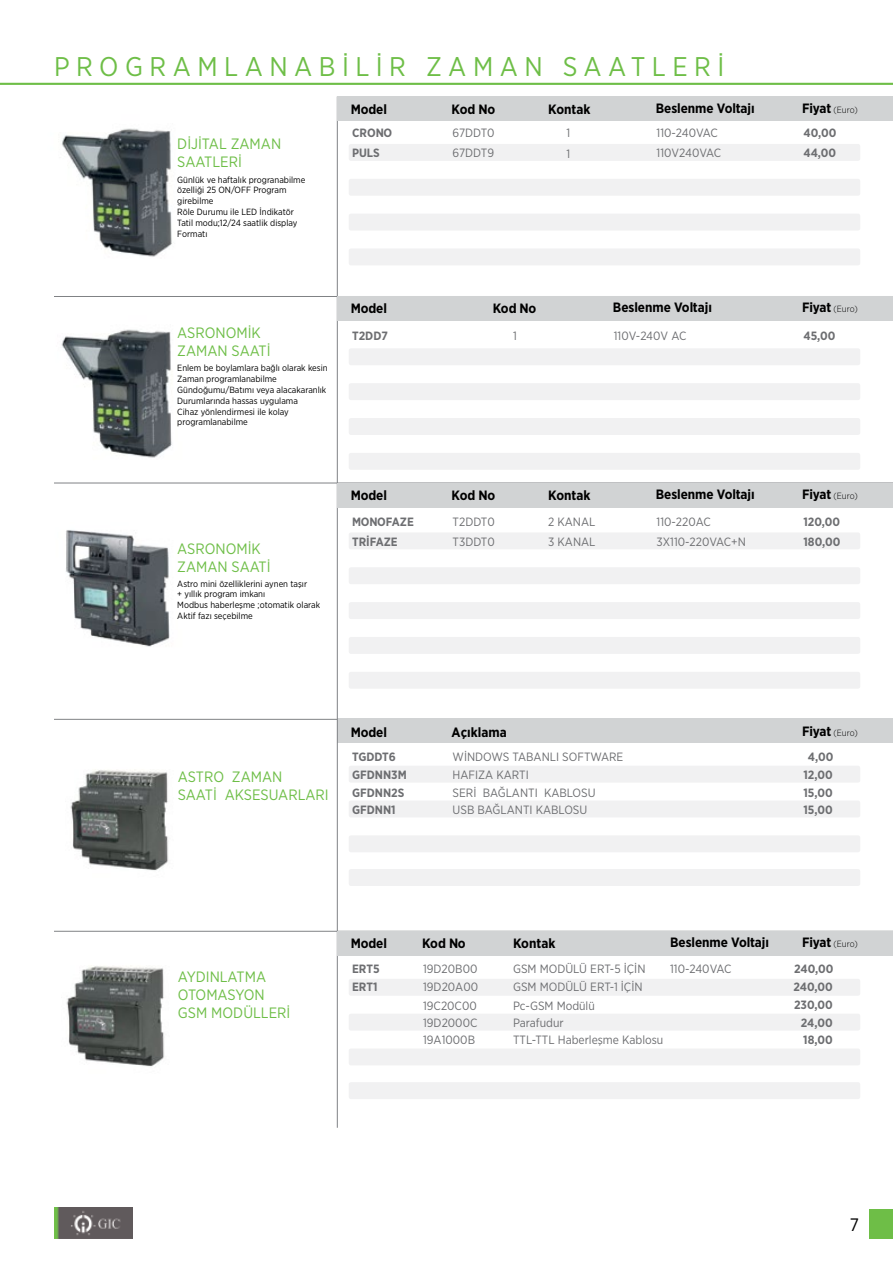
<style>
.page{position:relative;width:893px;height:1263px;background:#fff}
.page>*{position:absolute;margin:0;border:0;box-sizing:border-box;transform-origin:0 0}
.t1{font:27px "Gotham Narrow";letter-spacing:.24em;color:#6ebe47}
.t2{font:18px "Gotham Narrow";color:#000}
.t3{font:15px/18px "Gotham Narrow";color:#6ebe47}
.t4{font:700 13.5px "Gotham Narrow";color:#000}
.t5{font:12px/17.5px "Gotham Narrow";color:#6d6e71}
.t6{font:700 12px/17.5px "Gotham Narrow";color:#6d6e71}
.t7{font:9px/10.8px "Gotham Narrow";color:#000}
.t8{font:300 9px "Gotham Narrow";color:#000}
</style>
<div class="page">
<img style="left:54px;top:1208px;width:79px;height:31px">
<div style="left:870px;top:1209px;width:23px;height:30px;background:#6ebe47"></div>
<img style="left:54px;top:329px;width:188px;height:154px">
<hr style="left:54px;top:483px;width:839px;height:1px;background:#808285">
<hr style="left:54px;top:296px;width:839px;height:1px;background:#808285">
<hr style="left:54px;top:719px;width:839px;height:1px;background:#808285">
<div style="left:338px;top:718px;width:555px;height:25px;background:#d1d3d4"></div>
<div style="left:349px;top:144px;width:511px;height:17px;background:#f1f1f2;border-radius:2px"></div>
<div style="left:349px;top:179px;width:511px;height:17px;background:#f1f1f2;border-radius:2px"></div>
<div style="left:349px;top:348px;width:511px;height:17px;background:#f1f1f2;border-radius:2px"></div>
<div style="left:349px;top:532px;width:511px;height:17px;background:#f1f1f2;border-radius:2px"></div>
<div style="left:349px;top:766px;width:511px;height:17px;background:#f1f1f2;border-radius:2px"></div>
<div style="left:349px;top:979px;width:511px;height:17px;background:#f1f1f2;border-radius:2px"></div>
<div style="left:349px;top:214px;width:511px;height:17px;background:#f1f1f2;border-radius:2px"></div>
<div style="left:349px;top:383px;width:511px;height:17px;background:#f1f1f2;border-radius:2px"></div>
<div style="left:349px;top:567px;width:511px;height:17px;background:#f1f1f2;border-radius:2px"></div>
<div style="left:349px;top:800px;width:511px;height:17px;background:#f1f1f2;border-radius:2px"></div>
<div style="left:349px;top:1014px;width:511px;height:16px;background:#f1f1f2;border-radius:2px"></div>
<div style="left:349px;top:637px;width:511px;height:17px;background:#f1f1f2;border-radius:2px"></div>
<div style="left:349px;top:248px;width:511px;height:17px;background:#f1f1f2;border-radius:2px"></div>
<div style="left:349px;top:418px;width:511px;height:17px;background:#f1f1f2;border-radius:2px"></div>
<div style="left:349px;top:602px;width:511px;height:17px;background:#f1f1f2;border-radius:2px"></div>
<div style="left:349px;top:835px;width:511px;height:17px;background:#f1f1f2;border-radius:2px"></div>
<div style="left:349px;top:1048px;width:511px;height:17px;background:#f1f1f2;border-radius:2px"></div>
<div style="left:349px;top:869px;width:511px;height:17px;background:#f1f1f2;border-radius:2px"></div>
<div style="left:349px;top:1082px;width:511px;height:17px;background:#f1f1f2;border-radius:2px"></div>
<div style="left:349px;top:672px;width:511px;height:17px;background:#f1f1f2;border-radius:2px"></div>
<div style="left:349px;top:453px;width:511px;height:17px;background:#f1f1f2;border-radius:2px"></div>
<img style="left:66px;top:966px;width:99px;height:101px">
<img style="left:70px;top:770px;width:99px;height:101px">
<img style="left:66px;top:530px;width:104px;height:117px">
<img style="left:62px;top:128px;width:110px;height:129px">
<hr style="left:337px;top:97px;width:1px;height:1031px;background:#808285">
<div style="left:338px;top:97px;width:555px;height:24px;background:#d1d3d4"></div>
<div style="left:338px;top:296px;width:555px;height:25px;background:#d1d3d4"></div>
<div style="left:338px;top:483px;width:555px;height:24px;background:#d1d3d4"></div>
<hr style="left:54px;top:931px;width:839px;height:1px;background:#808285">
<div style="left:338px;top:931px;width:555px;height:24px;background:#d1d3d4"></div>
<hr style="left:0;top:83px;width:893px;height:2px;background:#6ebe47">
<h1 class="t1" style="left:54px;top:49px;width:672px">PROGRAMLANABİLİR ZAMAN SAATLERİ</h1>
<h3 class="t4" style="left:351px;top:100px;width:38px">Model</h3>
<h3 class="t4" style="left:656px;top:99px;width:101px">Beslenme Voltajı</h3>
<h3 class="t4" style="left:452px;top:100px;width:45px">Kod No</h3>
<h3 class="t4" style="left:548px;top:100px;width:44px">Kontak</h3>
<h3 class="t4" style="left:802px;top:99px;width:31px">Fiyat</h3>
<p class="t8" style="left:833px;top:104px;width:26px">(Euro)</p>
<h3 class="t3" style="left:177px;top:134px;width:105px">DİJİTAL ZAMAN<br>SAATLERİ</h3>
<h3 class="t6" style="left:352px;top:124px;width:42px">CRONO</h3>
<h3 class="t5" style="left:453px;top:124px;width:44px">67DDT0</h3>
<h3 class="t5" style="left:566px;top:124px;width:5px">1</h3>
<h3 class="t6" style="left:352px;top:144px;width:29px">PULS</h3>
<h3 class="t5" style="left:453px;top:144px;width:43px">67DDT9</h3>
<h3 class="t5" style="left:566px;top:145px;width:5px">1</h3>
<h3 class="t5" style="left:656px;top:124px;width:63px">110-240VAC</h3>
<h3 class="t5" style="left:656px;top:144px;width:66px">110V240VAC</h3>
<h3 class="t6" style="left:803px;top:124px;width:34px">40,00</h3>
<h3 class="t6" style="left:803px;top:144px;width:34px">44,00</h3>
<p class="t7" style="left:177px;top:174px;width:129px">Günlük ve haftalık progranabilme özelliği 25 ON/OFF Program girebilme<br>Röle Durumu ile LED İndikatör<br>Tatil modu;12/24 saatlik display<br>Formatı</p>
<h3 class="t4" style="left:351px;top:300px;width:38px">Model</h3>
<h3 class="t4" style="left:493px;top:300px;width:45px">Kod No</h3>
<h3 class="t4" style="left:613px;top:299px;width:101px">Beslenme Voltajı</h3>
<h3 class="t4" style="left:802px;top:299px;width:31px">Fiyat</h3>
<p class="t8" style="left:833px;top:304px;width:26px">(Euro)</p>
<h3 class="t3" style="left:177px;top:324px;width:95px">ASRONOMİK<br>ZAMAN SAATİ</h3>
<h3 class="t6" style="left:352px;top:326px;width:37px">T2DD7</h3>
<h3 class="t5" style="left:513px;top:326px;width:5px">1</h3>
<h3 class="t5" style="left:614px;top:326px;width:74px">110V-240V AC</h3>
<h3 class="t6" style="left:803px;top:326px;width:34px">45,00</h3>
<p class="t7" style="left:177px;top:363px;width:152px">Enlem be boylamlara bağlı olarak kesin<br>Zaman programlanabilme<br>Gündoğumu/Batımı veya alacakaranlık<br>Durumlarında hassas uygulama<br>Cihaz yönlendirmesi ile kolay programlanabilme</p>
<h3 class="t4" style="left:351px;top:486px;width:38px">Model</h3>
<h3 class="t4" style="left:452px;top:486px;width:45px">Kod No</h3>
<h3 class="t4" style="left:548px;top:486px;width:44px">Kontak</h3>
<h3 class="t4" style="left:656px;top:485px;width:101px">Beslenme Voltajı</h3>
<h3 class="t4" style="left:802px;top:485px;width:31px">Fiyat</h3>
<p class="t8" style="left:833px;top:490px;width:26px">(Euro)</p>
<h3 class="t3" style="left:177px;top:539px;width:95px">ASRONOMİK<br>ZAMAN SAATİ</h3>
<h3 class="t6" style="left:352px;top:513px;width:63px">MONOFAZE</h3>
<h3 class="t6" style="left:352px;top:533px;width:47px">TRİFAZE</h3>
<h3 class="t5" style="left:453px;top:513px;width:44px">T2DDT0</h3>
<h3 class="t5" style="left:453px;top:533px;width:44px">T3DDT0</h3>
<h3 class="t5" style="left:548px;top:513px;width:49px">2 KANAL</h3>
<h3 class="t5" style="left:548px;top:533px;width:49px">3 KANAL</h3>
<h3 class="t5" style="left:656px;top:511px;width:91px;line-height:20.4px">110-220AC<br>3X110-220VAC+N</h3>
<h3 class="t6" style="left:803px;top:513px;width:38px">120,00</h3>
<h3 class="t6" style="left:803px;top:533px;width:38px">180,00</h3>
<p class="t7" style="left:177px;top:578px;width:144px">Astro mini özelliklerini aynen taşır<br>+ yıllık program imkanı<br>Modbus haberleşme ;otomatik olarak<br>Aktif fazı seçebilme</p>
<h3 class="t4" style="left:351px;top:723px;width:38px">Model</h3>
<h3 class="t4" style="left:452px;top:723px;width:57px">Açıklama</h3>
<h3 class="t4" style="left:802px;top:722px;width:31px">Fiyat</h3>
<p class="t8" style="left:833px;top:727px;width:26px">(Euro)</p>
<h3 class="t6" style="left:352px;top:748px;width:45px">TGDDT6</h3>
<h3 class="t5" style="left:453px;top:748px;width:172px">WİNDOWS TABANLI SOFTWARE</h3>
<h3 class="t6" style="left:808px;top:748px;width:27px">4,00</h3>
<h3 class="t3" style="left:178px;top:767px;width:152px">ASTRO ZAMAN<br>SAATİ AKSESUARLARI</h3>
<h3 class="t6" style="left:352px;top:765px;width:56px">GFDNN3M</h3>
<h3 class="t6" style="left:352px;top:784px;width:54px">GFDNN2S</h3>
<h3 class="t5" style="left:453px;top:765px;width:78px">HAFIZA KARTI</h3>
<h3 class="t5" style="left:453px;top:783px;width:144px">SERİ BAĞLANTI KABLOSU</h3>
<h3 class="t6" style="left:803px;top:765px;width:31px">12,00</h3>
<h3 class="t6" style="left:803px;top:784px;width:31px">15,00</h3>
<h3 class="t6" style="left:352px;top:801px;width:45px">GFDNN1</h3>
<h3 class="t5" style="left:453px;top:801px;width:136px">USB BAĞLANTI KABLOSU</h3>
<h3 class="t6" style="left:803px;top:801px;width:31px">15,00</h3>
<h3 class="t3" style="left:178px;top:967px;width:114px">AYDINLATMA<br>OTOMASYON<br>GSM MODÜLLERİ</h3>
<h3 class="t4" style="left:351px;top:934px;width:38px">Model</h3>
<h3 class="t4" style="left:422px;top:934px;width:45px">Kod No</h3>
<h3 class="t4" style="left:802px;top:933px;width:31px">Fiyat</h3>
<h3 class="t4" style="left:513px;top:934px;width:44px">Kontak</h3>
<h3 class="t4" style="left:670px;top:934px;width:101px">Beslenme Voltajı</h3>
<p class="t8" style="left:833px;top:938px;width:26px">(Euro)</p>
<h3 class="t6" style="left:352px;top:959px;width:29px">ERT5</h3>
<h3 class="t6" style="left:352px;top:978px;width:27px">ERT1</h3>
<h3 class="t5" style="left:423px;top:959px;width:56px">19D20B00</h3>
<h3 class="t5" style="left:513px;top:959px;width:134px">GSM MODÜLÜ ERT-5 İÇİN</h3>
<h3 class="t5" style="left:670px;top:959px;width:63px">110-240VAC</h3>
<h3 class="t5" style="left:513px;top:978px;width:152px">GSM MODÜLÜ ERT-1 İÇİN<br>Pc-GSM Modülü<br>Parafudur<br>TTL-TTL Haberleşme Kablosu</h3>
<h3 class="t5" style="left:423px;top:978px;width:57px">19D20A00</h3>
<h3 class="t5" style="left:423px;top:996px;width:55px">19C20C00</h3>
<h3 class="t5" style="left:423px;top:1014px;width:56px;line-height:17.1px">19D2000C<br>19A1000B</h3>
<h3 class="t6" style="left:794px;top:959px;width:41px">240,00</h3>
<h3 class="t6" style="left:793px;top:978px;width:41px">240,00<br>230,00</h3>
<h3 class="t6" style="left:801px;top:1014px;width:33px;line-height:17.1px">24,00<br>18,00</h3>
<h2 class="t2" style="left:850px;top:1214px;width:11px">7</h2>
</div>
